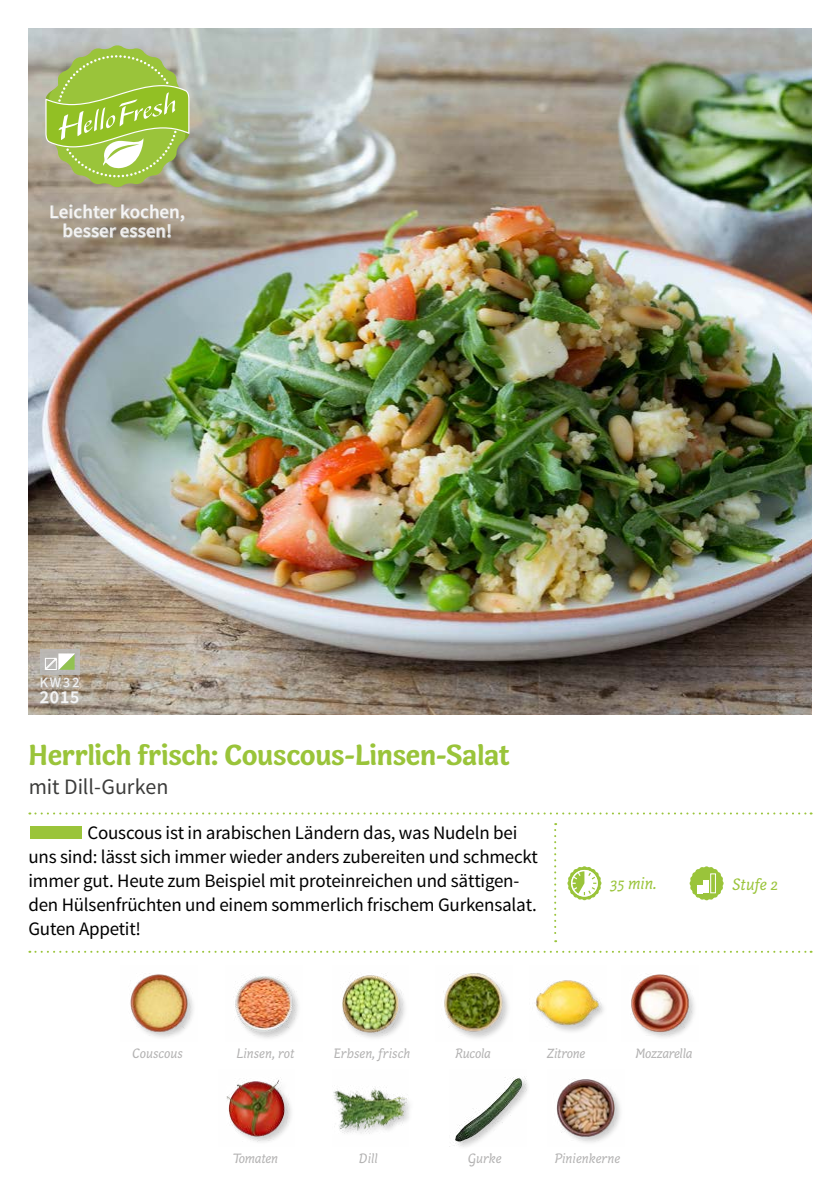
<style>
.page{position:relative;width:840px;height:1191px;background:#fff}
.page>*{position:absolute;margin:0;border:0;box-sizing:border-box;transform-origin:0 0}
.FRONT_Recipe_Title{font:700 30px "Capucine Basic";letter-spacing:-.015em;color:#9ac43a}
.FRONT_Recipe_Title-2{font:22px "Source Sans Pro";letter-spacing:-.005em;color:#3c3c3b}
.FRONT___BACK_Running{font:19px/24px "Source Sans Pro";letter-spacing:-.01em;color:#000}
.t1{font:600 19px/19px "Source Sans Pro";color:#fff;text-align:center}
.t2{font:600 18px "Source Sans Pro";color:#fff}
.FRONT_Icons{font:italic 17px "Capucine Basic";color:#9ac43a}
.FRONT_ingredients{font:italic 14px "Capucine Basic";letter-spacing:-.01em;color:#b3b2b2}
.t3{font:14px "Source Sans Pro";color:#fff}
</style>
<div class="page">
<img style="left:28px;top:28px;width:783px;height:686px">
<svg style="left:29px;top:812px;width:782px;height:2px"></svg>
<svg style="left:29px;top:950px;width:782px;height:2px"></svg>
<svg style="left:554px;top:823px;width:2px;height:119px"></svg>
<svg style="left:45px;top:45px;width:144px;height:143px;background:#a7c262"></svg>
<svg style="left:50px;top:204px;width:135px;height:48px;background:#a39888"></svg>
<div style="left:30px;top:826px;width:52px;height:12px;background:#9ac43a"></div>
<img style="left:235px;top:976px;width:63px;height:62px">
<img style="left:342px;top:973px;width:63px;height:65px">
<img style="left:443px;top:973px;width:66px;height:65px">
<img style="left:535px;top:980px;width:69px;height:52px">
<img style="left:630px;top:974px;width:65px;height:64px">
<img style="left:130px;top:973px;width:63px;height:65px">
<img style="left:454px;top:1076px;width:72px;height:70px">
<img style="left:556px;top:1078px;width:65px;height:65px">
<img style="left:333px;top:1087px;width:75px;height:47px">
<img style="left:226px;top:1077px;width:65px;height:65px">
<div style="left:40px;top:649px;width:39px;height:25px;background:#bab6b1"></div>
<svg style="left:39px;top:653px;width:41px;height:51px"></svg>
<svg style="left:567px;top:866px;width:34px;height:34px"></svg>
<svg style="left:689px;top:866px;width:34px;height:34px"></svg>
<div style="left:710px;top:873px;width:5px;height:20px;border:1px solid #fff"></div>
<p class="t1" style="left:50px;top:203px;width:137px">Leichter kochen, besser essen!</p>
<p class="t3" style="left:40px;top:674px;width:41px">KW32</p>
<p class="t2" style="left:40px;top:686px;width:41px">2015</p>
<p class="FRONT_Recipe_Title" style="left:29px;top:731px;width:482px">Herrlich frisch: Couscous-Linsen-Salat</p>
<p class="FRONT_Recipe_Title-2" style="left:29px;top:772px;width:141px">mit Dill-Gurken</p>
<p class="FRONT___BACK_Running" style="left:28px;top:820px;width:511px;text-indent:59px">Couscous ist in arabischen Ländern das, was Nudeln bei uns sind: lässt sich immer wieder anders zubereiten und schmeckt immer gut. Heute zum Beispiel mit proteinreichen und sättigen&shy;den Hülsenfrüchten und einem sommerlich frischem Gurkensalat.<br>Guten Appetit!</p>
<p class="FRONT_Icons" style="left:609px;top:871px;width:49px">35 min.</p>
<p class="FRONT_Icons" style="left:731px;top:871px;width:47px">Stufe 2</p>
<p class="FRONT_ingredients" style="left:132px;top:1042px;width:52px">Couscous</p>
<p class="FRONT_ingredients" style="left:236px;top:1042px;width:60px">Linsen, rot</p>
<p class="FRONT_ingredients" style="left:333px;top:1042px;width:78px">Erbsen, frisch</p>
<p class="FRONT_ingredients" style="left:455px;top:1042px;width:37px">Rucola</p>
<p class="FRONT_ingredients" style="left:546px;top:1042px;width:40px">Zitrone</p>
<p class="FRONT_ingredients" style="left:635px;top:1042px;width:59px">Mozzarella</p>
<p class="FRONT_ingredients" style="left:232px;top:1148px;width:47px">Tomaten</p>
<p class="FRONT_ingredients" style="left:359px;top:1148px;width:21px">Dill</p>
<p class="FRONT_ingredients" style="left:467px;top:1148px;width:35px">Gurke</p>
<p class="FRONT_ingredients" style="left:554px;top:1148px;width:67px">Pinienkerne</p>
</div>
